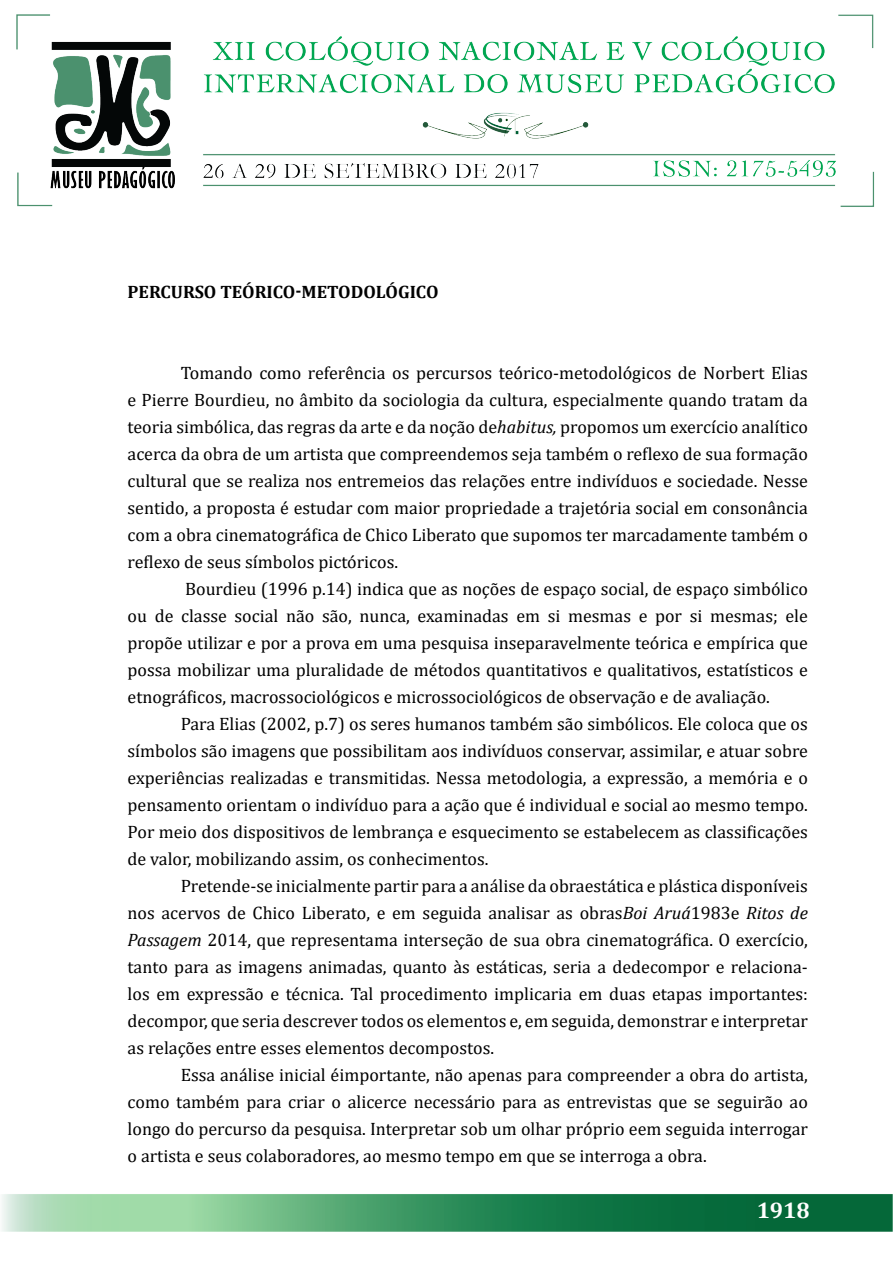
<style>
.page{position:relative;width:893px;height:1263px;background:#fff}
.page>*{position:absolute;margin:0;border:0;box-sizing:border-box;transform-origin:0 0}
.t1{font:700 22.5px "Cambria";color:#fff}
.t2{font:18px/27px "Cambria";color:#000;text-align:justify}
.t3{font:700 18px "Cambria";color:#000}
.s1{font-style:italic}
</style>
<div class="page">
<img style="left:2px;top:14px;width:890px;height:1218px">
<p class="t3" style="left:128px;top:279px;width:312px">PERCURSO TEÓRICO-METODOLÓGICO</p>
<p class="t2" style="left:128px;top:359px;width:682px;text-indent:53px">Tomando como referência os percursos teórico-metodológicos de Norbert Elias e Pierre Bourdieu, no âmbito da sociologia da cultura, especialmente quando tratam da teoria simbólica, das regras da arte e da noção de<span class="s1">habitus,</span> propomos um exercício analítico acerca da obra de um artista que compreendemos seja também o reflexo de sua formação cultural que se realiza nos entremeios das relações entre indivíduos e sociedade. Nesse sentido, a proposta é estudar com maior propriedade a trajetória social em consonância com a obra cinematográfica de Chico Liberato que supomos ter marcadamente também o reflexo de seus símbolos pictóricos.</p>
<p class="t2" style="left:128px;top:575px;width:682px;text-indent:58px">Bourdieu (1996 p.14) indica que as noções de espaço social, de espaço simbólico ou de classe social não são, nunca, examinadas em si mesmas e por si mesmas; ele propõe utilizar e por a prova em uma pesquisa inseparavelmente teórica e empírica que possa mobilizar uma pluralidade de métodos quantitativos e qualitativos, estatísticos e etnográficos, macrossociológicos e microssociológicos de observação e de avaliação.</p>
<p class="t2" style="left:128px;top:710px;width:682px;text-indent:53px">Para Elias (2002, p.7) os seres humanos também são simbólicos. Ele coloca que os símbolos são imagens que possibilitam aos indivíduos conservar, assimilar, e atuar sobre experiências realizadas e transmitidas. Nessa metodologia, a expressão, a memória e o pensamento orientam o indivíduo para a ação que é individual e social ao mesmo tempo.<br>Por meio dos dispositivos de lembrança e esquecimento se estabelecem as classificações de valor, mobilizando assim, os conhecimentos.</p>
<p class="t2" style="left:128px;top:872px;width:682px;text-indent:53px">Pretende-se inicialmente partir para a análise da obraestática e plástica disponíveis nos acervos de Chico Liberato, e em seguida analisar as obras<span class="s1">Boi Aruá</span>1983e <span class="s1">Ritos de Passagem</span> 2014, que representama interseção de sua obra cinematográfica. O exercício, tanto para as imagens animadas, quanto às estáticas, seria a dedecompor e relaciona&shy;los em expressão e técnica. Tal procedimento implicaria em duas etapas importantes: decompor, que seria descrever todos os elementos e, em seguida, demonstrar e interpretar as relações entre esses elementos decompostos.</p>
<p class="t2" style="left:128px;top:1061px;width:682px;text-indent:53px">Essa análise inicial éimportante, não apenas para compreender a obra do artista, como também para criar o alicerce necessário para as entrevistas que se seguirão ao longo do percurso da pesquisa. Interpretar sob um olhar próprio eem seguida interrogar o artista e seus colaboradores, ao mesmo tempo em que se interroga a obra.</p>
<p class="t1" style="left:757px;top:1195px;width:55px">1918</p>
</div>
